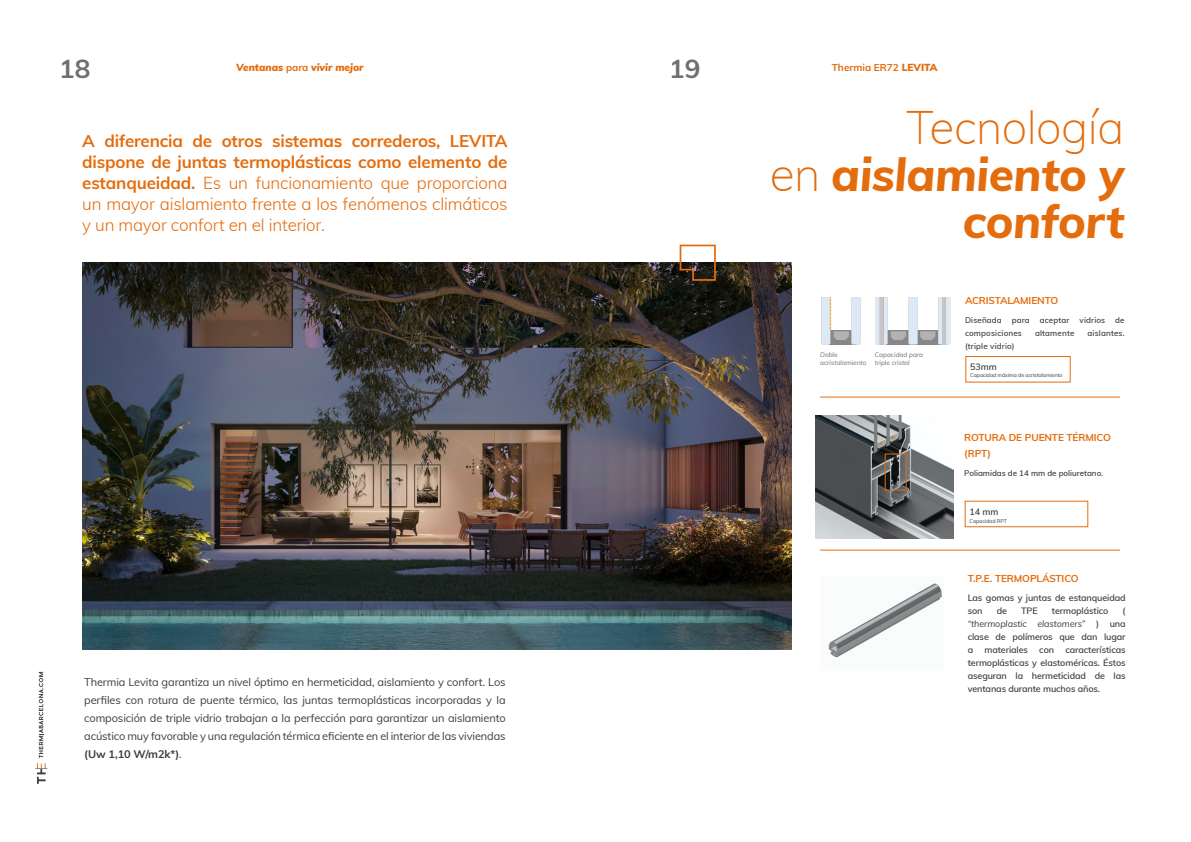
<style>
.page{position:relative;width:1191px;height:842px;background:#fff}
.page>*{position:absolute;margin:0;border:0;box-sizing:border-box;transform-origin:0 0}
.t1{font:italic 800 46px/47px "Muli";letter-spacing:-.01em;color:#e56c0c;text-align:right}
.t2{font:700 26px "Muli";color:#706f6f}
.t3{font:300 17px/21px "Muli";letter-spacing:-.01em;color:#e56c0c;text-align:justify}
.t4{font:11px/18px "Muli";letter-spacing:-.01em;color:#3c3c3b;text-align:justify}
.t5{font:700 10px/16px "Muli";letter-spacing:-.01em;color:#e56c0c}
.t6{font:italic 900 10px "Muli";color:#e56c0c}
.t7{font:600 9px/13px "Muli";letter-spacing:-.01em;color:#3c3c3b;text-align:justify}
.t8{font:600 8px/13px "Muli";letter-spacing:.02em;color:#3c3c3b}
.t9{font:600 8px "Muli";color:#3c3c3b}
.t10{font:italic 6.5px/7.8px "Muli";color:#706f6f}
.t11{font:5.3px "Muli";letter-spacing:-.01em;color:#3c3c3b}
.s1{font-weight:700;font-style:normal}
.s2{font-weight:900}
.s3{font-weight:700}
.s4{font-weight:200;font-style:normal}
.s5{font-weight:400;font-style:italic}
</style>
<div class="page">
<svg style="left:35px;top:672px;width:12px;height:112px"></svg>
<img style="left:82px;top:263px;width:709px;height:386px">
<img style="left:828px;top:583px;width:114px;height:75px">
<svg style="left:679px;top:244px;width:37px;height:38px"></svg>
<img style="left:816px;top:416px;width:137px;height:123px">
<svg style="left:875px;top:297px;width:75px;height:48px"></svg>
<svg style="left:821px;top:297px;width:39px;height:48px"></svg>
<hr style="left:820px;top:397px;width:300px;height:1px;background:#e56c0c">
<hr style="left:820px;top:550px;width:300px;height:1px;background:#e56c0c">
<div style="left:965px;top:356px;width:105px;height:26px;border:1px solid #e56c0c"></div>
<h2 class="t2" style="left:59px;top:49px;width:33px">18</h2>
<p class="t6" style="left:236px;top:60px;width:129px">Ventanas <span class="s1">para</span> vivir mejor</p>
<h2 class="t2" style="left:669px;top:49px;width:33px">19</h2>
<p class="t5" style="left:831px;top:59px;width:107px">Thermia ER72 <span class="s2">LEVITA</span></p>
<p class="t3" style="left:82px;top:130px;width:427px"><span class="s3">A diferencia de otros sistemas correderos, LEVITA dispone de juntas termoplásticas como elemento de estanqueidad.</span> Es un funcionamiento que proporciona un mayor aislamiento frente a los fenómenos climáticos y un mayor confort en el interior.</p>
<p class="t4" style="left:84px;top:672px;width:423px">Thermia Levita garantiza un nivel óptimo en hermeticidad, aislamiento y confort. Los perfiles con rotura de puente térmico, las juntas termoplásticas incorporadas y la composición de triple vidrio trabajan a la perfección para garantizar un aislamiento acústico muy favorable y una regulación térmica eficiente en el interior de las viviendas <span class="s3">(Uw 1,10 W/m2k*)</span>.</p>
<h1 class="t1" style="left:770px;top:102px;width:356px"><span class="s4">Tecnología<br>en</span> aislamiento y confort</h1>
<p class="t10" style="left:820px;top:351px;width:48px">Doble acristalamiento</p>
<p class="t10" style="left:875px;top:351px;width:50px">Capacidad para triple cristal</p>
<p class="t5" style="left:965px;top:292px;width:95px">ACRISTALAMIENTO</p>
<p class="t8" style="left:965px;top:313px;width:161px">Diseñada para aceptar vidrios de composiciones</p>
<p class="t8" style="left:1035px;top:326px;width:41px">altamente</p>
<p class="t8" style="left:1087px;top:326px;width:39px">aislantes.</p>
<p class="t8" style="left:965px;top:339px;width:51px">(triple vidrio)</p>
<p class="t7" style="left:970px;top:359px;width:28px">53mm</p>
<p class="t11" style="left:970px;top:371px;width:94px">Capacidad máxima de acristalamiento</p>
<p class="t5" style="left:964px;top:429px;width:148px">ROTURA DE PUENTE TÉRMICO (RPT)</p>
<p class="t9" style="left:964px;top:467px;width:140px">Poliamidas de 14 mm de poliuretano.</p>
<p class="t7" style="left:969px;top:505px;width:30px">14 mm</p>
<p class="t11" style="left:969px;top:517px;width:39px">Capacidad RPT</p>
<p class="t5" style="left:967px;top:570px;width:113px">T.P.E. TERMOPLÁSTICO</p>
<p class="t7" style="left:967px;top:591px;width:159px">Las gomas y juntas de estanqueidad son</p>
<p class="t7" style="left:996px;top:604px;width:12px">de</p>
<p class="t7" style="left:1021px;top:604px;width:18px">TPE</p>
<p class="t7" style="left:1052px;top:604px;width:58px">termoplástico</p>
<p class="t7" style="left:967px;top:604px;width:159px;text-indent:155px">( <span class="s5">“thermoplastic elastomers”</span> ) una clase de polímeros que dan lugar a</p>
<p class="t7" style="left:967px;top:643px;width:159px;text-indent:98px">características termoplásticas y elastoméricas. Éstos aseguran la hermeticidad de las ventanas durante muchos años.</p>
<p class="t7" style="left:984px;top:643px;width:45px">materiales</p>
<p class="t7" style="left:1039px;top:643px;width:16px">con</p>
</div>
